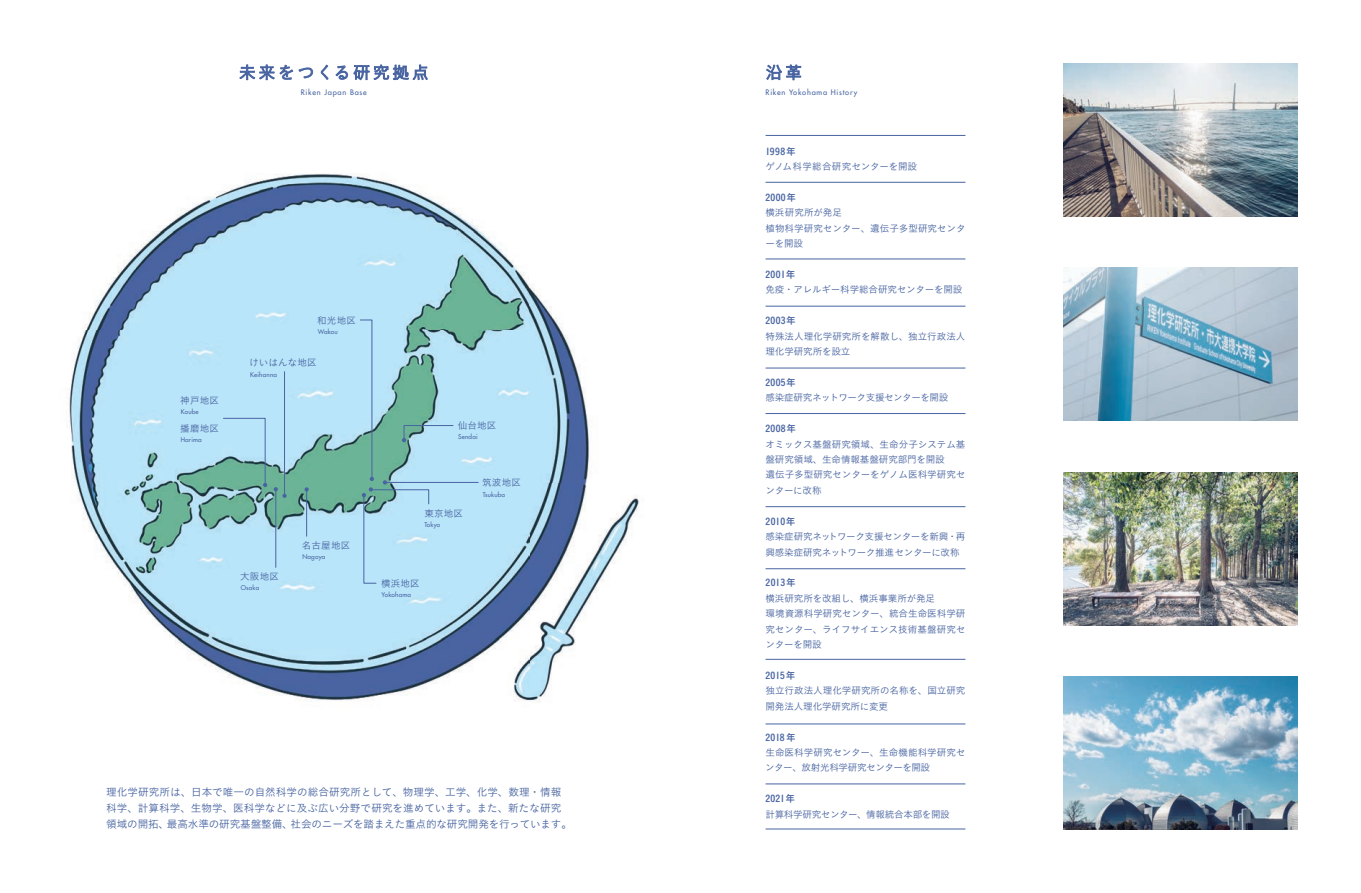
<style>
.page{position:relative;width:1361px;height:893px;background:#fff}
.page>*{position:absolute;margin:0;border:0;box-sizing:border-box;transform-origin:0 0}
.t1{font:16.95px "Koburina Go Std N W3";letter-spacing:.15em;color:#4864a1}
.t2{font:10.65px/15.9px "Koburina Go Std N W3";letter-spacing:-.005em;color:#4864a1}
.t3{font:9.6px/15.5px "Koburina Go Std N W3";letter-spacing:-.01em;color:#4864a1}
.t4{font:9.6px "Koburina Go Std N W6";letter-spacing:.035em;color:#4864a1}
.t5{font:9.6px/15.5px "Koburina Go Std N W3";letter-spacing:-.035em;color:#4864a1}
.t6{font:9.6px "Koburina Go Std N W3";letter-spacing:-.05em;color:#4864a1}
.t7{font:9.6px "Koburina Go Std N W3";letter-spacing:-.03em;color:#4864a1}
.t8{font:9.6px "Koburina Go Std N W3";letter-spacing:.01em;color:#4864a1}
.t9{font:500 7.5px "Futura Std";letter-spacing:.1em;color:#4864a1}
.t10{font:500 6.45px "Futura Std";letter-spacing:.03em;color:#4864a1}
</style>
<div class="page">
<img style="left:69px;top:173px;width:570px;height:530px">
<img style="left:1063px;top:64px;width:234px;height:153px">
<img style="left:1063px;top:268px;width:234px;height:153px">
<img style="left:1063px;top:676px;width:234px;height:153px">
<img style="left:1063px;top:472px;width:234px;height:153px">
<hr style="left:765px;top:135px;width:200px;height:1px;background:#4864a1">
<hr style="left:765px;top:182px;width:200px;height:1px;background:#4864a1">
<hr style="left:765px;top:259px;width:200px;height:1px;background:#4864a1">
<hr style="left:765px;top:306px;width:200px;height:1px;background:#4864a1">
<hr style="left:765px;top:368px;width:200px;height:1px;background:#4864a1">
<hr style="left:765px;top:413px;width:200px;height:1px;background:#4864a1">
<hr style="left:765px;top:506px;width:200px;height:1px;background:#4864a1">
<hr style="left:765px;top:568px;width:200px;height:1px;background:#4864a1">
<hr style="left:765px;top:659px;width:200px;height:1px;background:#4864a1">
<hr style="left:765px;top:724px;width:200px;height:1px;background:#4864a1">
<hr style="left:765px;top:784px;width:200px;height:1px;background:#4864a1">
<hr style="left:765px;top:829px;width:200px;height:1px;background:#4864a1">
<svg style="left:304px;top:487px;width:5px;height:5px"></svg>
<svg style="left:274px;top:487px;width:13px;height:11px"></svg>
<hr style="left:385px;top:482px;width:93px;height:1px;background:#4864a1">
<hr style="left:306px;top:489px;width:1px;height:47px;background:#4864a1">
<hr style="left:275px;top:489px;width:1px;height:78px;background:#4864a1">
<svg style="left:223px;top:418px;width:44px;height:69px;background:#94c8cd"></svg>
<hr style="left:284px;top:372px;width:1px;height:123px;background:#4864a1">
<svg style="left:766px;top:65px;width:35px;height:15px"></svg>
<svg style="left:239px;top:65px;width:54px;height:15px"></svg>
<svg style="left:299px;top:68px;width:14px;height:10px"></svg>
<svg style="left:321px;top:65px;width:7px;height:15px"></svg>
<svg style="left:336px;top:65px;width:92px;height:15px"></svg>
<svg style="left:360px;top:319px;width:94px;height:265px;background:#9ecfd8"></svg>
<h1 class="t1" style="left:239px;top:60px;width:191px">未来をつくる研究拠点</h1>
<h1 class="t1" style="left:765px;top:60px;width:38px">沿革</h1>
<p class="t9" style="left:301px;top:88px;width:67px">Riken Japan Base</p>
<p class="t9" style="left:765px;top:88px;width:93px">Riken Yokohama History</p>
<p class="t3" style="left:317px;top:312px;width:40px">和光地区</p>
<p class="t10" style="left:318px;top:327px;width:22px">Wakou</p>
<p class="t8" style="left:249px;top:355px;width:69px">けいはんな地区</p>
<p class="t3" style="left:180px;top:392px;width:40px">神戸地区</p>
<p class="t10" style="left:181px;top:408px;width:19px">Koube</p>
<p class="t10" style="left:181px;top:436px;width:23px">Harima</p>
<p class="t3" style="left:180px;top:421px;width:40px">播磨地区</p>
<p class="t10" style="left:250px;top:370px;width:28px">Keihanna</p>
<p class="t3" style="left:240px;top:568px;width:40px">大阪地区</p>
<p class="t10" style="left:241px;top:583px;width:20px">Osaka</p>
<p class="t3" style="left:302px;top:537px;width:50px">名古屋地区</p>
<p class="t10" style="left:302px;top:553px;width:25px">Nagoya</p>
<p class="t3" style="left:458px;top:417px;width:40px">仙台地区</p>
<p class="t10" style="left:458px;top:433px;width:21px">Sendai</p>
<p class="t3" style="left:482px;top:475px;width:40px">筑波地区</p>
<p class="t3" style="left:424px;top:506px;width:40px">東京地区</p>
<p class="t10" style="left:424px;top:521px;width:17px">Tokyo</p>
<p class="t3" style="left:381px;top:576px;width:40px">横浜地区</p>
<p class="t10" style="left:381px;top:591px;width:31px">Yokohama</p>
<p class="t10" style="left:483px;top:490px;width:24px">Tsukuba</p>
<p class="t2" style="left:106px;top:784px;width:467px">理化学研究所は、日本で唯一の自然科学の総合研究所として、物理学、工学、化学、数理・情報科学、計算科学、生物学、医科学などに及ぶ広い分野で研究を進めています。また、新たな研究領域の開拓、最高水準の研究基盤整備、社会のニーズを踏まえた重点的な研究開発を行っています。</p>
<p class="t4" style="left:765px;top:144px;width:32px">1998年</p>
<p class="t3" style="left:765px;top:159px;width:153px">ゲノム科学総合研究センターを開設</p>
<p class="t4" style="left:765px;top:190px;width:32px">2000年</p>
<p class="t3" style="left:765px;top:205px;width:202px">横浜研究所が発足<br>植物科学研究センター、遺伝子多型研究センターを開設</p>
<p class="t4" style="left:765px;top:267px;width:31px">2001年</p>
<p class="t3" style="left:765px;top:282px;width:198px">免疫・アレルギー科学総合研究センターを開設</p>
<p class="t4" style="left:765px;top:313px;width:32px">2003年</p>
<p class="t3" style="left:765px;top:328px;width:201px">特殊法人理化学研究所を解散し、独立行政法人理化学研究所を設立</p>
<p class="t4" style="left:765px;top:375px;width:32px">2005年</p>
<p class="t6" style="left:765px;top:391px;width:184px">感染症研究ネットワーク支援センターを開設</p>
<p class="t4" style="left:765px;top:421px;width:32px">2008年</p>
<p class="t3" style="left:765px;top:436px;width:202px">オミックス基盤研究領域、生命分子システム基盤研究領域、生命情報基盤研究部門を開設<br>遺伝子多型研究センターをゲノム医科学研究センターに改称</p>
<p class="t4" style="left:765px;top:514px;width:31px">2010年</p>
<p class="t5" style="left:765px;top:529px;width:201px">感染症研究ネットワーク支援センターを新興・再興感染症研究ネットワーク推進センターに改称</p>
<p class="t4" style="left:765px;top:575px;width:32px">2013年</p>
<p class="t3" style="left:765px;top:590px;width:202px">横浜研究所を改組し、横浜事業所が発足<br>環境資源科学研究センター、統合生命医科学研究センター、ライフサイエンス技術基盤研究センターを開設</p>
<p class="t4" style="left:765px;top:668px;width:31px">2015年</p>
<p class="t3" style="left:765px;top:683px;width:201px">独立行政法人理化学研究所の名称を、国立研究開発法人理化学研究所に変更</p>
<p class="t4" style="left:765px;top:729px;width:32px">2018年</p>
<p class="t3" style="left:765px;top:744px;width:202px">生命医科学研究センター、生命機能科学研究センター、放射光科学研究センターを開設</p>
<p class="t4" style="left:765px;top:791px;width:31px">2021年</p>
<p class="t7" style="left:765px;top:807px;width:186px">計算科学研究センター、情報統合本部を開設</p>
</div>
